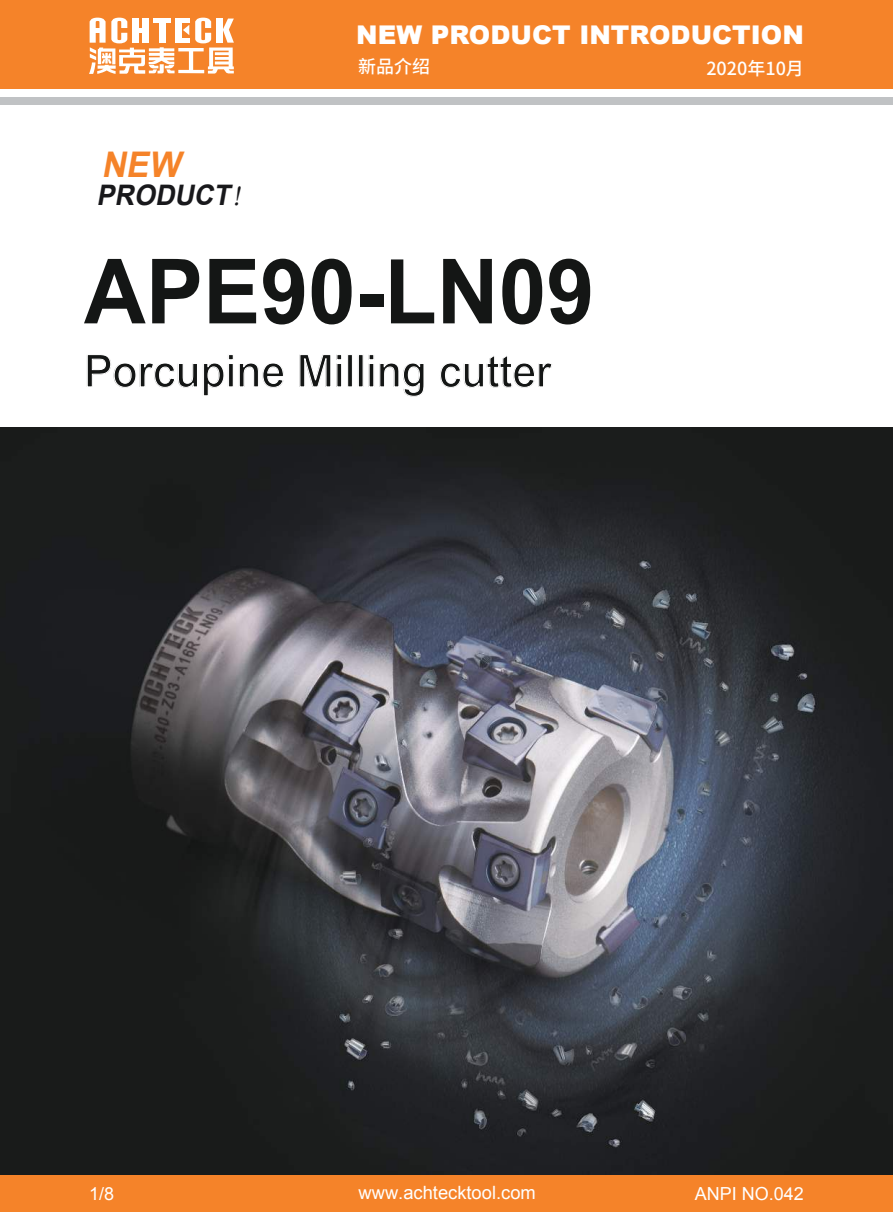
<style>
.page{position:relative;width:893px;height:1212px;background:#fff}
.page>*{position:absolute;margin:0;border:0;box-sizing:border-box;transform-origin:0 0}
.t1{font:700 90px "Arial";color:#141615;scale:.95 1}
.t2{font:500 45px "Arial MT Std";color:#141615;scale:.95 1}
.t3{font:italic 700 35.4px "Arial";color:#f58329;scale:.95 1}
.t4{font:italic 700 28.2px "Arial";color:#18181b;scale:.95 1}
.t5{font:900 25.8px "Arial";color:#fff}
.t6{font:18.3px "Arial";color:#fff}
.t7{font:18px "Arial";color:#fff}
.t8{font:500 18px "Source Han Sans CN";color:#fff}
.s1{font-family:"Adobe Song Std";font-weight:300}
</style>
<div class="page">
<img style="left:0;top:427px;width:893px;height:748px">
<div style="left:0;top:0;width:893px;height:89px;background:#f58329"></div>
<div style="left:0;top:97px;width:893px;height:8px;background:#c0c2c4"></div>
<svg style="left:89px;top:18px;width:145px;height:56px"></svg>
<div style="left:0;top:1175px;width:893px;height:37px;background:#f58329"></div>
<p class="t3" style="left:102px;top:151px;width:84px">NEW</p>
<p class="t4" style="left:97px;top:185px;width:176px">PRODUCT<span class="s1">！</span></p>
<p class="t5" style="left:356px;top:20px;width:449px">NEW PRODUCT INTRODUCTION</p>
<p class="t8" style="left:358px;top:56px;width:74px">新品介绍</p>
<p class="t8" style="left:706px;top:58px;width:99px">2020年10月</p>
<h1 class="t1" style="left:84px;top:258px;width:538px">APE90-LN09</h1>
<p class="t2" style="left:84px;top:354px;width:493px">Porcupine Milling cutter</p>
<p class="t6" style="left:359px;top:1186px;width:179px">www.achtecktool.com</p>
<p class="t7" style="left:89px;top:1187px;width:27px">1/8</p>
<p class="t7" style="left:695px;top:1187px;width:111px">ANPI NO.042</p>
</div>
